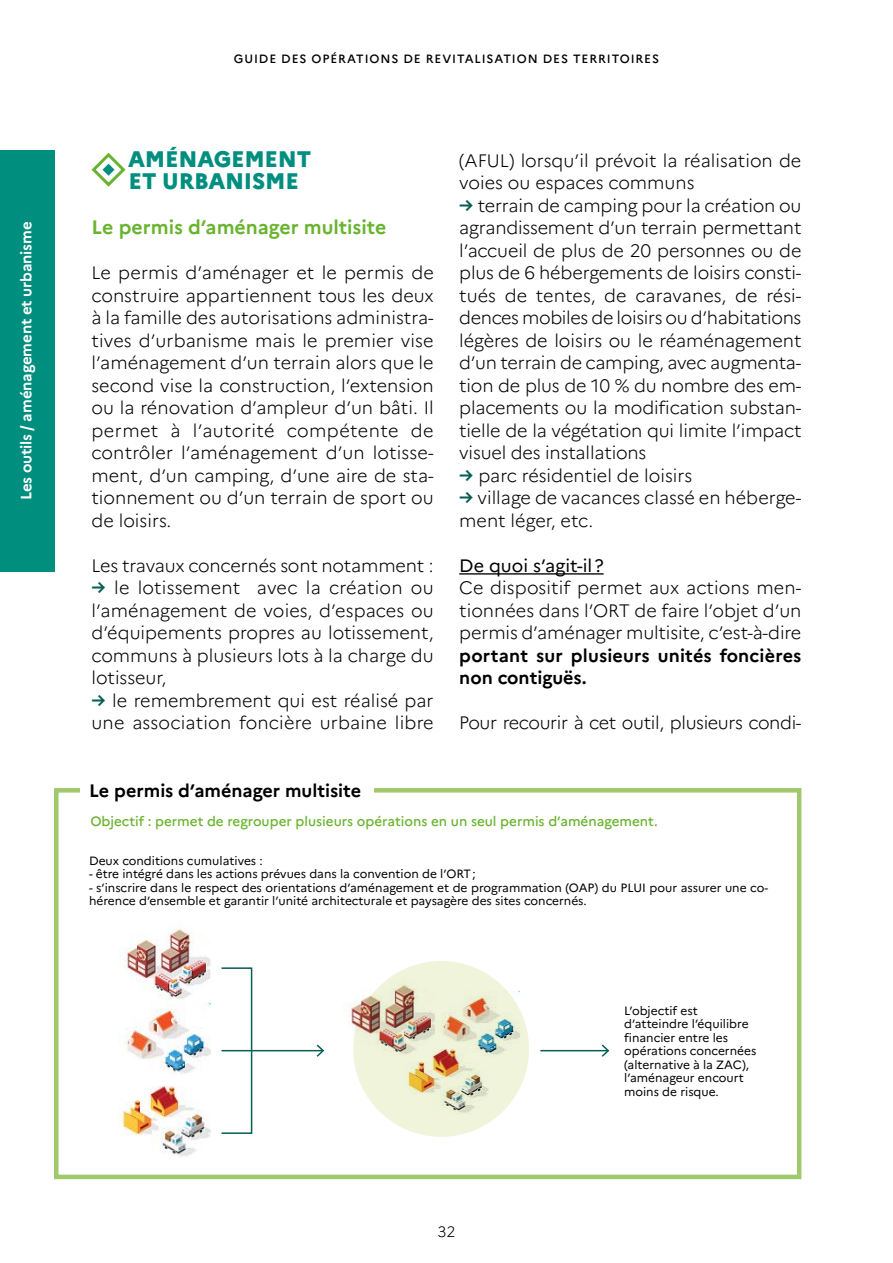
<style>
.page{position:relative;width:893px;height:1263px;background:#fff}
.page>*{position:absolute;margin:0;border:0;box-sizing:border-box;transform-origin:0 0}
.t1{font:800 22.5px/22.5px "Marianne";letter-spacing:-.01em;color:#008e7f}
.t2{font:700 19.5px "Marianne";color:#69b42e}
.t3{font:300 18px/22.5px "Marianne";color:#000;text-align:justify}
.t4{font:700 18px/22.5px "Marianne";color:#000}
.t5{font:300 18px "Marianne";letter-spacing:-.02em;color:#000}
.t6{font:18px "Marianne";color:#000}
.t7{font:700 15px "Marianne";letter-spacing:-.005em;color:#fff}
.t8{font:300 15px "Marianne";color:#000}
.t9{font:500 13.5px "Marianne";color:#69b42e}
.t10{font:12px/13.5px "Marianne";color:#000}
.t11{font:500 12px "Marianne";letter-spacing:.075em;color:#000}
.s1{font-weight:700;color:#085d55}
</style>
<div class="page">
<div style="left:0;top:151px;width:54px;height:421px;background:#008e7f"></div>
<svg style="left:91px;top:152px;width:35px;height:35px"></svg>
<hr style="left:459px;top:573px;width:145px;height:2px;background:#000">
<div style="left:54px;top:788px;width:747px;height:391px;border:4px solid #a0c96d"></div>
<div style="left:353px;top:961px;width:176px;height:176px;background:#f0f4db;border-radius:50%"></div>
<div style="left:80px;top:778px;width:294px;height:23px;background:#fff"></div>
<img style="left:121px;top:929px;width:89px;height:70px">
<img style="left:124px;top:1003px;width:87px;height:71px">
<img style="left:121px;top:1086px;width:90px;height:71px">
<img style="left:345px;top:976px;width:90px;height:80px">
<img style="left:441px;top:991px;width:79px;height:64px">
<img style="left:404px;top:1049px;width:85px;height:64px">
<div style="left:221px;top:967px;width:31px;height:167px;border:2px solid #085d55"></div>
<hr style="left:221px;top:1050px;width:102px;height:1px;background:#085d55">
<svg style="left:315px;top:1044px;width:10px;height:13px"></svg>
<hr style="left:540px;top:1050px;width:68px;height:1px;background:#085d55">
<svg style="left:600px;top:1044px;width:10px;height:13px"></svg>
<p class="t7" style="left:17px;top:500px;width:280px;rotate:-90deg">Les outils / aménagement et urbanisme</p>
<p class="t11" style="left:234px;top:51px;width:427px">GUIDE DES OPÉRATIONS DE REVITALISATION DES TERRITOIRES</p>
<p class="t1" style="left:128px;top:147px;width:184px">AMÉNAGEMENT<br>ET URBANISME</p>
<p class="t2" style="left:92px;top:215px;width:296px">Le permis d’aménager multisite</p>
<p class="t3" style="left:92px;top:261px;width:344px">Le permis d’aménager et le permis de construire appartiennent tous les deux à la famille des autorisations administra&shy;tives d’urbanisme mais le premier vise l’aménagement d’un terrain alors que le second vise la construction, l’extension ou la rénovation d’ampleur d’un bâti. Il permet à l’autorité compétente de contrôler l’aménagement d’un lotisse&shy;ment, d’un camping, d’une aire de sta&shy;tionnement ou d’un terrain de sport ou de loisirs.</p>
<p class="t3" style="left:92px;top:554px;width:344px">Les travaux concernés sont notamment :</p>
<p class="t3" style="left:92px;top:576px;width:344px"><span class="s1">→</span> le lotissement avec la création ou l’aménagement de voies, d’espaces ou d’équipements propres au lotissement, communs à plusieurs lots à la charge du lotisseur,</p>
<p class="t3" style="left:92px;top:689px;width:344px"><span class="s1">→</span> le remembrement qui est réalisé par une association foncière urbaine libre</p>
<p class="t3" style="left:459px;top:149px;width:344px">(AFUL) lorsqu’il prévoit la réalisation de voies ou espaces communs</p>
<p class="t3" style="left:459px;top:194px;width:344px"><span class="s1">→</span> terrain de camping pour la création ou agrandissement d’un terrain permettant l’accueil de plus de 20 personnes ou de plus de 6 hébergements de loisirs consti&shy;tués de tentes, de caravanes, de rési&shy;dences mobiles de loisirs ou d’habitations légères de loisirs ou le réaménagement d’un terrain de camping, avec augmenta&shy;tion de plus de 10 % du nombre des em&shy;placements ou la modification substan&shy;tielle de la végétation qui limite l’impact visuel des installations</p>
<p class="t3" style="left:459px;top:464px;width:235px"><span class="s1">→</span> parc résidentiel de loisirs</p>
<p class="t3" style="left:459px;top:486px;width:344px"><span class="s1">→</span> village de vacances classé en héberge&shy;ment léger, etc.</p>
<p class="t6" style="left:459px;top:554px;width:146px">De quoi s’agit-il?</p>
<p class="t3" style="left:459px;top:576px;width:344px">Ce dispositif permet aux actions men&shy;tionnées dans l’ORT de faire l’objet d’un permis d’aménager multisite, c’est-à-dire</p>
<p class="t4" style="left:459px;top:644px;width:344px">portant sur plusieurs unités foncières non contiguës.</p>
<p class="t5" style="left:459px;top:712px;width:344px">Pour recourir à cet outil, plusieurs condi-</p>
<p class="t4" style="left:89px;top:779px;width:274px">Le permis d’aménager multisite</p>
<p class="t9" style="left:90px;top:812px;width:569px">Objectif : permet de regrouper plusieurs opérations en un seul permis d’aménagement.</p>
<p class="t10" style="left:89px;top:854px;width:175px">Deux conditions cumulatives :</p>
<p class="t10" style="left:89px;top:867px;width:388px">- être intégré dans les actions prévues dans la convention de l’ORT;</p>
<p class="t10" style="left:89px;top:881px;width:681px">- s’inscrire dans le respect des orientations d’aménagement et de programmation (OAP) du PLUI pour assurer une co&shy;hérence d’ensemble et garantir l’unité architecturale et paysagère des sites concernés.</p>
<p class="t8" style="left:438px;top:1222px;width:19px">32</p>
<p class="t10" style="left:624px;top:1003px;width:134px">L’objectif est d’atteindre l’équilibre financier entre les opérations concernées (alternative à la ZAC), l’aménageur encourt moins de risque.</p>
</div>
